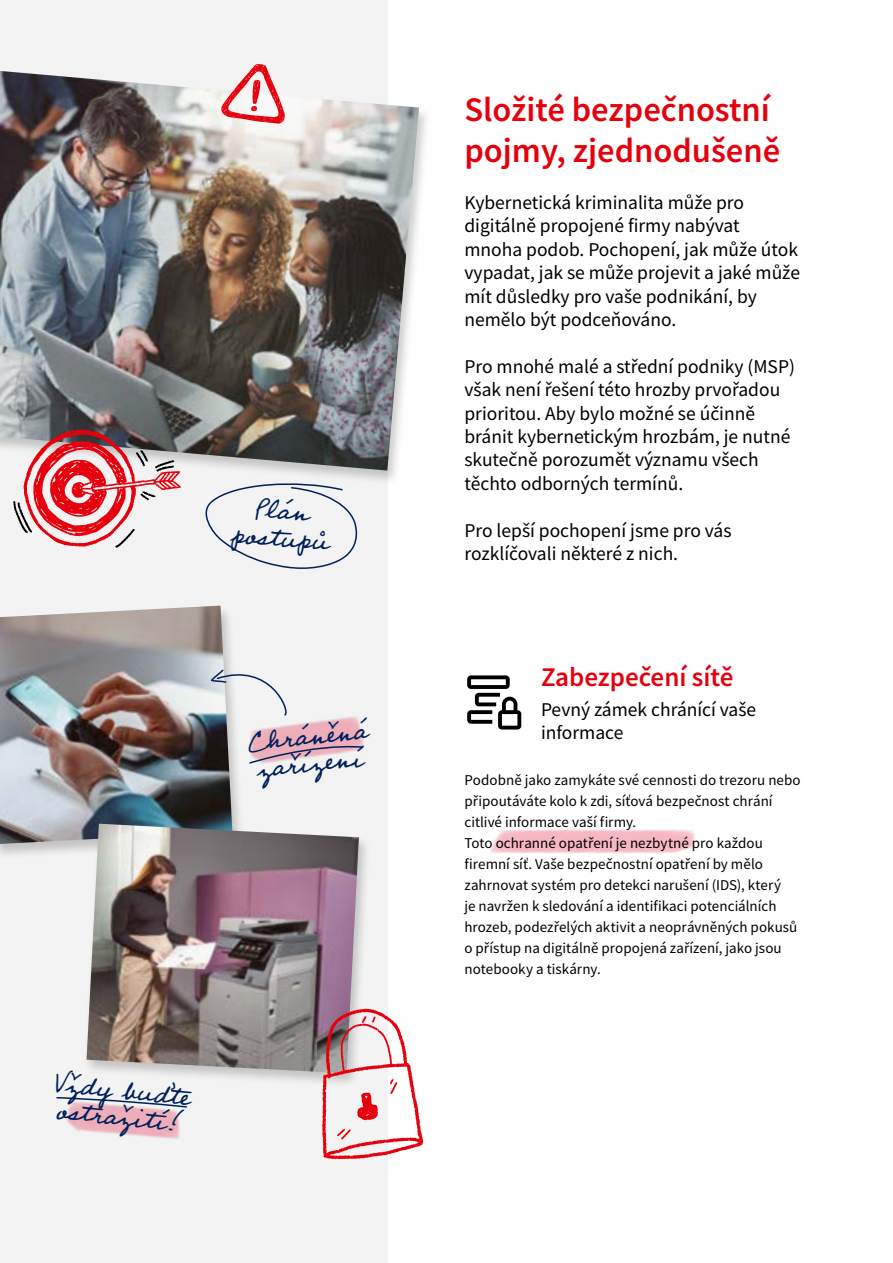
<style>
.page{position:relative;width:893px;height:1263px;background:#fff}
.page>*{position:absolute;margin:0;border:0;box-sizing:border-box;transform-origin:0 0}
.t1{font:600 34.5px/41.4px "Source Sans Pro";color:#e6000d}
.t2{font:33px/27px "Professor";color:#00205b}
.t3{font:600 27px "Source Sans Pro";color:#e6000d}
.t4{font:19.5px/23.4px "Source Sans Pro";color:#000}
.t5{font:15px/21px "Source Sans Pro";letter-spacing:.005em;color:#000}
</style>
<div class="page">
<svg style="left:467px;top:675px;width:54px;height:54px"></svg>
<div style="left:0;top:0;width:388px;height:1263px;background:#f3f3f3"></div>
<img style="left:250px;top:716px;width:114px;height:27px">
<img style="left:66px;top:1108px;width:114px;height:31px">
<div style="left:0;top:68px;width:431px;height:417px;background:#000;opacity:.2"></div>
<img style="left:0;top:71px;width:419px;height:400px">
<svg style="left:13px;top:429px;width:168px;height:119px"></svg>
<svg style="left:221px;top:64px;width:64px;height:60px"></svg>
<div style="left:0;top:606px;width:245px;height:253px;background:#000;opacity:.2"></div>
<img style="left:0;top:606px;width:232px;height:238px">
<div style="left:82px;top:822px;width:288px;height:266px;background:#000;opacity:.2"></div>
<img style="left:87px;top:824px;width:272px;height:249px">
<svg style="left:322px;top:1008px;width:101px;height:152px"></svg>
<svg style="left:249px;top:743px;width:115px;height:21px"></svg>
<svg style="left:56px;top:1097px;width:131px;height:11px"></svg>
<svg style="left:199px;top:479px;width:160px;height:90px"></svg>
<svg style="left:209px;top:661px;width:82px;height:56px"></svg>
<img style="left:490px;top:829px;width:205px;height:25px">
<h2 class="t2" style="left:235px;top:490px;width:99px;text-align:center;rotate:4deg">Plán postupů</h2>
<h2 class="t2" style="left:245px;top:726px;width:123px;rotate:-6deg">Chráněná zařízení</h2>
<h2 class="t2" style="left:56px;top:1066px;width:138px;rotate:6deg">Vždy buďte ostražití!</h2>
<h1 class="t1" style="left:464px;top:88px;width:317px">Složité bezpečnostní pojmy, zjednodušeně</h1>
<p class="t4" style="left:464px;top:191px;width:337px">Kybernetická kriminalita může pro digitálně propojené firmy nabývat mnoha podob. Pochopení, jak může útok vypadat, jak se může projevit a jaké může mít důsledky pro vaše podnikání, by nemělo být podceňováno.</p>
<p class="t4" style="left:464px;top:354px;width:332px">Pro mnohé malé a střední podniky (MSP) však není řešení této hrozby prvořadou prioritou. Aby bylo možné se účinně bránit kybernetickým hrozbám, je nutné skutečně porozumět významu všech těchto odborných termínů.</p>
<p class="t4" style="left:464px;top:518px;width:269px">Pro lepší pochopení jsme pro vás rozklíčovali některé z nich.</p>
<h3 class="t3" style="left:541px;top:659px;width:194px">Zabezpečení sítě</h3>
<p class="t4" style="left:541px;top:697px;width:217px">Pevný zámek chránící vaše informace</p>
<p class="t5" style="left:464px;top:769px;width:338px">Podobně jako zamykáte své cennosti do trezoru nebo připoutáváte kolo k zdi, síťová bezpečnost chrání citlivé informace vaší firmy.<br>Toto ochranné opatření je nezbytné pro každou firemní síť. Vaše bezpečnostní opatření by mělo zahrnovat systém pro detekci narušení (IDS), který<br>je navržen k sledování a identifikaci potenciálních hrozeb, podezřelých aktivit a neoprávněných pokusů o přístup na digitálně propojená zařízení, jako jsou notebooky a tiskárny.</p>
</div>
